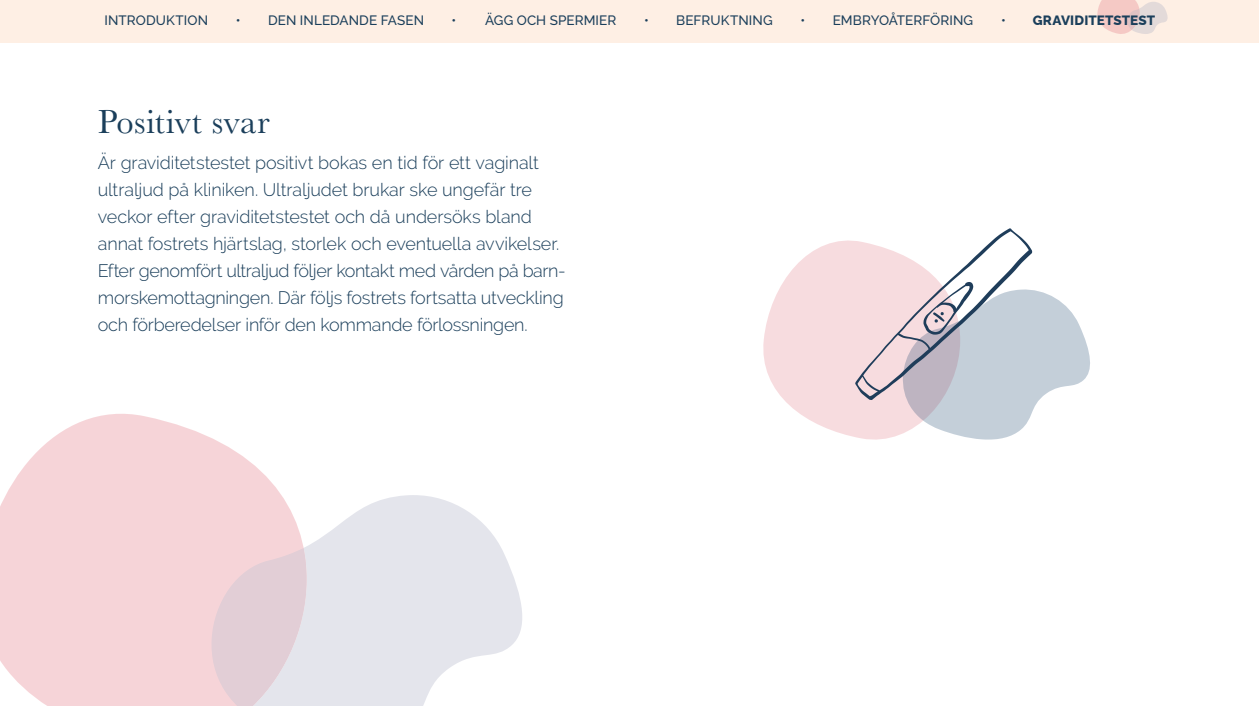
<style>
.page{position:relative;width:1259px;height:706px;background:#fff}
.page>*{position:absolute;margin:0;border:0;box-sizing:border-box;transform-origin:0 0}
.t1{font:34.5px "Baskerville";letter-spacing:.015em;color:#1b3f5b}
.t2{font:300 18px/27px "Raleway";letter-spacing:-.01em;color:#1b3f5b}
.t3{font:500 13.5px "Raleway";letter-spacing:.01em;color:#1b3f5b}
.t4{font:800 13.5px "Raleway";letter-spacing:.01em;color:#1b3f5b}
.s1{font-weight:500}
</style>
<div class="page">
<svg style="left:0;top:414px;width:281px;height:292px;background:#f7d9dc"></svg>
<svg style="left:245px;top:495px;width:277px;height:211px;fill:#e4e5ec"></svg>
<svg style="left:210px;top:548px;width:97px;height:158px;background:#e6d2d9"></svg>
<svg style="left:763px;top:240px;width:92px;height:197px;fill:#f7dcdf"></svg>
<svg style="left:855px;top:228px;width:235px;height:211px"></svg>
<div style="left:0;top:0;width:1259px;height:43px;background:#feefe4"></div>
<svg style="left:1097px;top:0;width:71px;height:34px"></svg>
<p class="t3" style="left:105px;top:10px;width:105px">INTRODUKTION</p>
<p class="t3" style="left:236px;top:10px;width:190px">• DEN INLEDANDE FASEN</p>
<p class="t3" style="left:452px;top:10px;width:166px">• ÄGG OCH SPERMIER</p>
<p class="t3" style="left:644px;top:10px;width:130px">• BEFRUKTNING</p>
<p class="t3" style="left:800px;top:10px;width:174px">• EMBRYOÅTERFÖRING</p>
<p class="t4" style="left:1001px;top:10px;width:156px"><span class="s1">•</span> GRAVIDITETSTEST</p>
<h1 class="t1" style="left:98px;top:100px;width:173px">Positivt svar</h1>
<p class="t2" style="left:98px;top:149px;width:467px">Är graviditetstestet positivt bokas en tid för ett vaginalt ultraljud på kliniken. Ultraljudet brukar ske ungefär tre veckor efter graviditetstestet och då undersöks bland annat fostrets hjärtslag, storlek och eventuella avvikelser.<br>Efter genomfört ultraljud följer kontakt med vården på barn&shy;morskemottagningen. Där följs fostrets fortsatta utveckling och förberedelser inför den kommande förlossningen.</p>
</div>
